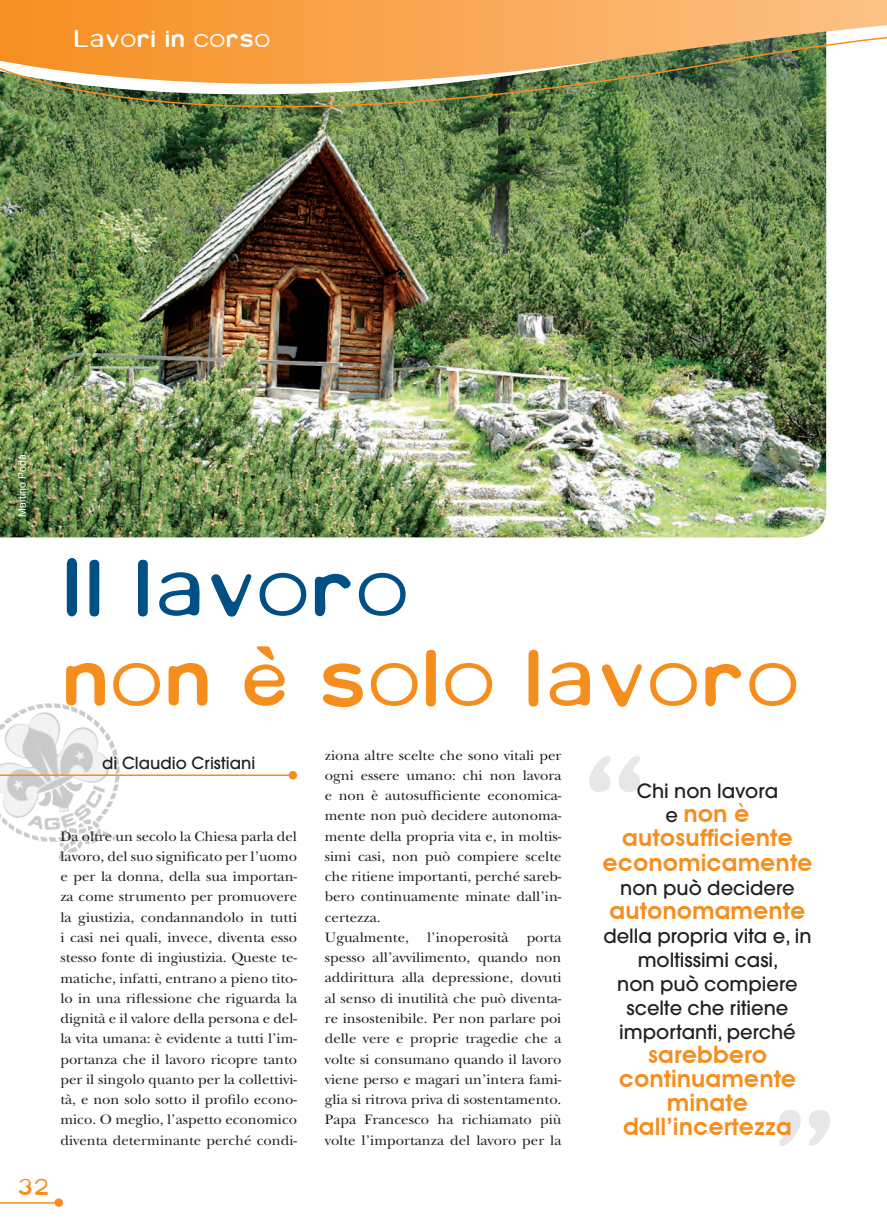
<style>
.page{position:relative;width:887px;height:1228px;background:#fff}
.page>*{position:absolute;margin:0;border:0;box-sizing:border-box;transform-origin:0 0}
.t1{font:600 79.5px "Rebound";color:#f68e1e}
.t2{font:600 79.5px "Rebound";color:#015085}
.t3{font:600 24px/24px "Avant Garde";color:#f68e1e;text-align:center}
.t4{font:600 24px "Rebound";color:#fff}
.t5{font:600 22.5px "Rebound";color:#f68e1e}
.t6{font:500 19.5px/24px "Avant Garde";color:#231f20;text-align:center}
.t7{font:500 16.5px "Avant Garde";color:#231f20}
.t8{font:14.25px/20.2px "New Baskerville";color:#231f20;text-align:justify;scale:1.04 1}
.t9{font:10.5px "Arial";color:#fff}
.s1{font-weight:500;font-size:19.5px;color:#231f20}
</style>
<div class="page">
<hr style="left:0;top:1201px;width:59px;height:2px;background:#f68e1e">
<svg style="left:55px;top:1197px;width:8px;height:9px"></svg>
<img style="left:44px;top:703px;width:17px;height:5px">
<hr style="left:0;top:774px;width:294px;height:1px;background:#f68e1e">
<div style="left:289px;top:770px;width:8px;height:9px;background:#f68e1e;border-radius:50%"></div>
<img style="left:0;top:165px;width:826px;height:372px">
<img style="left:0;top:115px;width:827px;height:50px">
<svg style="left:0;top:0;width:887px;height:115px"></svg>
<svg style="left:589px;top:756px;width:51px;height:35px"></svg>
<svg style="left:779px;top:1110px;width:51px;height:35px"></svg>
<h2 class="t4" style="left:73px;top:24px;width:199px">Lavori in corso</h2>
<p class="t9" style="left:15px;top:517px;width:64px;rotate:-90deg">Martino Poda</p>
<h1 class="t2" style="left:61px;top:537px;width:350px">Il lavoro</h1>
<h1 class="t1" style="left:61px;top:627px;width:740px">non è solo lavoro</h1>
<p class="t7" style="left:102px;top:753px;width:155px">di Claudio Cristiani</p>
<h3 class="t5" style="left:17px;top:1171px;width:34px">32</h3>
<p class="t8" style="left:60px;top:825px;width:229px">Da oltre un secolo la Chiesa parla del lavoro, del suo significato per l’uomo e per la donna, della sua importan&shy;za come strumento per promuovere la giustizia, condannandolo in tutti i casi nei quali, invece, diventa esso stesso fonte di ingiustizia. Queste te&shy;matiche, infatti, entrano a pieno tito&shy;lo in una riflessione che riguarda la dignità e il valore della persona e del&shy;la vita umana: è evidente a tutti l’im&shy;portanza che il lavoro ricopre tanto per il singolo quanto per la collettivi&shy;tà, e non solo sotto il profilo econo&shy;mico. O meglio, l’aspetto economico diventa determinante perché condi-</p>
<p class="t8" style="left:325px;top:744px;width:229px;text-align:left">ziona altre scelte che sono vitali per ogni essere umano: chi non lavora e non è autosufficiente economica&shy;mente non può decidere autonoma&shy;mente della propria vita e, in moltis&shy;simi casi, non può compiere scelte che ritiene importanti, perché sareb&shy;bero continuamente minate dall’in&shy;certezza.<br>Ugualmente,</p>
<p class="t8" style="left:427px;top:927px;width:80px">l’inoperosità</p>
<p class="t8" style="left:325px;top:927px;width:229px;text-indent:202px">porta spesso all’avvilimento, quando non addirittura alla depressione, dovuti al senso di inutilità che può diventa&shy;re insostenibile. Per non parlare poi delle vere e proprie tragedie che a volte si consumano quando il lavoro viene perso e magari un’intera fami&shy;glia si ritrova priva di sostentamento.<br>Papa Francesco ha richiamato più volte l’importanza del lavoro per la</p>
<h3 class="t6" style="left:637px;top:779px;width:143px">Chi non lavora</h3>
<h2 class="t3" style="left:602px;top:801px;width:212px"><span class="s1">e</span> non è autosufficiente economicamente</h2>
<h3 class="t6" style="left:620px;top:875px;width:176px">non può decidere</h3>
<h2 class="t3" style="left:609px;top:897px;width:197px">autonomamente</h2>
<h3 class="t6" style="left:603px;top:923px;width:210px">della propria vita e, in moltissimi casi,<br>non può compiere scelte che ritiene importanti, perché</h3>
<h2 class="t3" style="left:619px;top:1041px;width:179px">sarebbero continuamente minate dall’incertezza</h2>
</div>
